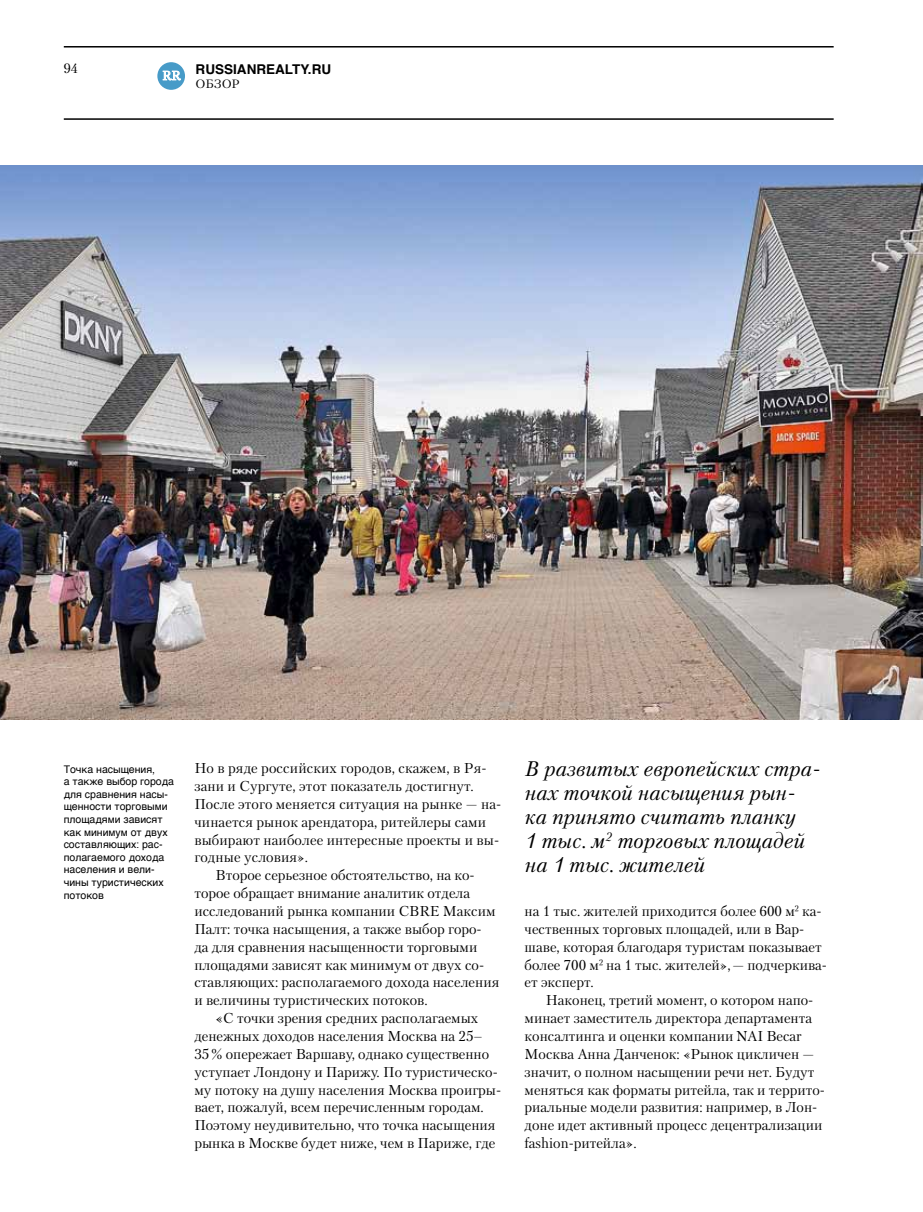
<style>
.page{position:relative;width:923px;height:1212px;background:#fff}
.page>*{position:absolute;margin:0;border:0;box-sizing:border-box;transform-origin:0 0}
.t1{font:italic 21px/24px "Petersburg TF";letter-spacing:.01em;color:#000}
.t2{font:14.25px/17.9px "Petersburg TF";color:#000}
.t3{font:700 13.5px "Helvetica TF";color:#000}
.t4{font:13.5px "Petersburg TF";color:#000}
.t5{font:12.6px "Petersburg TF";color:#fff}
.t6{font:12px "Petersburg TF";color:#000}
.t7{font:10.5px/12.6px "Helvetica TF";color:#000}
</style>
<div class="page">
<hr style="left:64px;top:118px;width:769px;height:2px;background:#000">
<hr style="left:64px;top:46px;width:769px;height:2px;background:#000">
<div style="left:157px;top:62px;width:28px;height:28px;background:#479bc8;border-radius:50%"></div>
<svg style="left:163px;top:71px;width:18px;height:9px"></svg>
<img style="left:0;top:166px;width:923px;height:553px">
<p class="t4" style="left:64px;top:60px;width:16px">94</p>
<p class="t3" style="left:196px;top:58px;width:137px">RUSSIANREALTY.RU</p>
<p class="t6" style="left:196px;top:77px;width:46px">Обзор</p>
<p class="t5" style="left:162px;top:68px;width:20px">RR</p>
<p class="t7" style="left:64px;top:763px;width:112px">Точка насыщения,<br>а также выбор города для сравнения насы&shy;щенности торговыми площадями зависят как минимум от двух составляющих: рас&shy;полагаемого дохода населения и вели&shy;чины туристических потоков</p>
<p class="t2" style="left:194px;top:759px;width:294px">Но в ряде российских городов, скажем, в Ря-</p>
<p class="t2" style="left:194px;top:777px;width:281px">зани и Сургуте, этот показатель достигнут.</p>
<p class="t2" style="left:194px;top:795px;width:308px">После этого меняется ситуация на рынке — на-</p>
<p class="t2" style="left:194px;top:812px;width:293px">чинается рынок арендатора, ритейлеры сами</p>
<p class="t2" style="left:194px;top:830px;width:306px">выбирают наиболее интересные проекты и вы-</p>
<p class="t2" style="left:194px;top:848px;width:115px">годные условия».</p>
<p class="t2" style="left:216px;top:866px;width:261px">Второе серьезное обстоятельство, на ко-</p>
<p class="t2" style="left:194px;top:884px;width:277px">торое обращает внимание аналитик отдела</p>
<p class="t2" style="left:194px;top:902px;width:303px">исследований рынка компании CBRE Максим</p>
<p class="t2" style="left:194px;top:920px;width:289px">Палт: точка насыщения, а также выбор горо-</p>
<p class="t2" style="left:194px;top:937px;width:285px">да для сравнения насыщенности торговыми</p>
<p class="t2" style="left:194px;top:955px;width:291px">площадями зависят как минимум от двух со-</p>
<p class="t2" style="left:194px;top:973px;width:306px">ставляющих: располагаемого дохода населения</p>
<p class="t2" style="left:194px;top:991px;width:235px">и величины туристических потоков.</p>
<p class="t2" style="left:216px;top:1009px;width:264px">«С точки зрения средних располагаемых</p>
<p class="t2" style="left:194px;top:1027px;width:290px">денежных доходов населения Москва на 25–</p>
<p class="t2" style="left:194px;top:1045px;width:296px">35% опережает Варшаву, однако существенно</p>
<p class="t2" style="left:194px;top:1062px;width:305px">уступает Лондону и Парижу. По туристическо-</p>
<p class="t2" style="left:194px;top:1080px;width:308px">му потоку на душу населения Москва проигры-</p>
<p class="t2" style="left:194px;top:1098px;width:291px">вает, пожалуй, всем перечисленным городам.</p>
<p class="t2" style="left:194px;top:1116px;width:303px">Поэтому неудивительно, что точка насыщения</p>
<p class="t2" style="left:194px;top:1134px;width:302px">рынка в Москве будет ниже, чем в Париже, где</p>
<h1 class="t1" style="left:525px;top:756px;width:297px">В развитых европейских стра&shy;нах точкой насыщения рын&shy;ка принято считать планку<br>1 тыс. м² торговых площадей на 1 тыс. жителей</h1>
<p class="t2" style="left:524px;top:902px;width:304px">на 1 тыс. жителей приходится более 600 м² ка&shy;чественных торговых площадей, или в Вар&shy;шаве, которая благодаря туристам показывает более 700 м² на 1 тыс. жителей»,— подчеркива&shy;ет эксперт.</p>
<p class="t2" style="left:524px;top:991px;width:302px;text-indent:21px">Наконец, третий момент, о котором напо&shy;минает заместитель директора департамента консалтинга и оценки компании NAI Becar Москва Анна Данченок: «Рынок цикличен — значит, о полном насыщении речи нет. Будут меняться как форматы ритейла, так и террито&shy;риальные модели развития: например, в Лон&shy;доне идет активный процесс децентрализации fashion-ритейла».</p>
</div>
